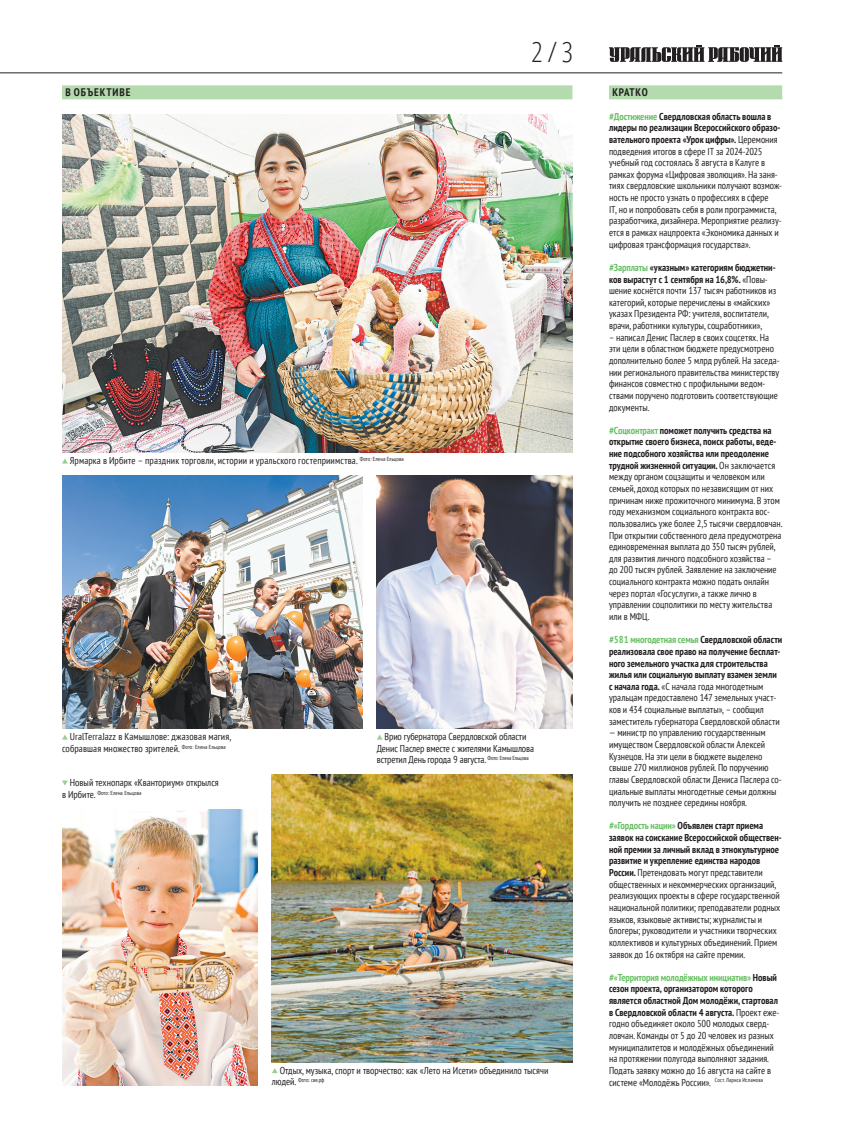
<style>
.page{position:relative;width:845px;height:1134px;background:#fff}
.page>*{position:absolute;margin:0;border:0;box-sizing:border-box;transform-origin:0 0}
.t1{font:300 condensed 28px "Open Sans";color:#231f20}
.t2{font:700 condensed 11px "PT Sans";letter-spacing:.08em;color:#231f20}
.t3{font:condensed 10px/11.6px "PT Sans";color:#231f20}
.t4{font:700 condensed 10px/11.6px "PT Sans";color:#231f20}
.t5{font:condensed 5.8px "PT Sans";letter-spacing:.01em;color:#231f20}
.s1{font-size:10px}
.s2{font-weight:700;color:#6bc067}
.s3{font-weight:700}
.s4{color:#6bc067}
.s5{font-weight:400}
</style>
<div class="page">
<hr style="left:0;top:72px;width:782px;height:1px;background:#231f20">
<svg style="left:609px;top:45px;width:173px;height:17px"></svg>
<div style="left:609px;top:85px;width:173px;height:14px;background:#b4dbae"></div>
<div style="left:62px;top:85px;width:510px;height:14px;background:#b4dbae"></div>
<img style="left:62px;top:114px;width:510px;height:339px">
<svg style="left:62px;top:459px;width:6px;height:5px"></svg>
<svg style="left:272px;top:1068px;width:6px;height:5px"></svg>
<img style="left:377px;top:476px;width:195px;height:253px">
<svg style="left:62px;top:780px;width:6px;height:6px"></svg>
<img style="left:272px;top:775px;width:300px;height:287px">
<img style="left:62px;top:476px;width:300px;height:253px">
<svg style="left:377px;top:734px;width:5px;height:6px"></svg>
<svg style="left:62px;top:735px;width:6px;height:5px"></svg>
<img style="left:62px;top:809px;width:196px;height:276px">
<p class="t2" style="left:65px;top:85px;width:67px">В ОБЪЕКТИВЕ</p>
<h1 class="t1" style="left:531px;top:33px;width:43px">2 / 3</h1>
<p class="t3" style="left:70px;top:455px;width:335px">Ярмарка в Ирбите – праздник торговли, истории и уральского гостеприимства. <sup>Фото:</sup> <sup>Елена</sup> <sup>Ельцова</sup></p>
<p class="t3" style="left:62px;top:731px;width:170px;text-indent:8px">UralTerraJazz в Камышлове: джазовая магия, собравшая множество зрителей. <sup>Фото:</sup> <sup>Елена</sup> <sup>Ельцова</sup></p>
<p class="t3" style="left:70px;top:777px;width:150px">Новый технопарк «Кванториум» открылся</p>
<p class="t5" style="left:62px;top:789px;width:81px"><span class="s1">в Ирбите.</span> Фото: Елена Ельцова</p>
<p class="t3" style="left:377px;top:731px;width:159px;text-align:center">Врио губернатора Свердловской области<br>Денис Паслер вместе с жителями Камышлова встретил День города 9 августа. <sup>Фото:</sup> <sup>Елена</sup> <sup>Ельцова</sup></p>
<p class="t3" style="left:280px;top:1064px;width:270px">Отдых, музыка, спорт и творчество: как «Лето на Исети» объединило тысячи</p>
<p class="t5" style="left:272px;top:1076px;width:54px"><span class="s1">людей.</span> Фото: све.рф</p>
<p class="t2" style="left:612px;top:85px;width:37px">КРАТКО</p>
<p class="t3" style="left:609px;top:110px;width:175px"><span class="s2">#Достижение</span> <span class="s3">Свердловская область вошла в лидеры по реализации Всероссийского образо&shy;вательного проекта «Урок цифры».</span> Церемония подведения итогов в сфере IT за 2024-2025 учебный год состоялась 8 августа в Калуге в рамках форума «Цифровая эволюция». На заня&shy;тиях свердловские школьники получают возмож&shy;ность не просто узнать о профессиях в сфере<br>IT, но и попробовать себя в роли программиста, разработчика, дизайнера. Мероприятие реализу&shy;ется в рамках нацпроекта «Экономика данных и цифровая трансформация государства».</p>
<p class="t3" style="left:609px;top:261px;width:169px"><span class="s2">#Зарплаты</span> <span class="s3">«указным» категориям бюджетни&shy;ков вырастут с 1 сентября на 16,8%.</span> «Повы&shy;шение коснётся почти 137 тысяч работников из категорий, которые перечислены в «майских» указах Президента РФ: учителя, воспитатели, врачи, работники культуры, соцработники»,</p>
<p class="t3" style="left:609px;top:331px;width:172px">– написал Денис Паслер в своих соцсетях. На эти цели в областном бюджете предусмотрено дополнительно более 5 млрд рублей. На заседа&shy;нии регионального правительства министерству финансов совместно с профильными ведом&shy;ствами поручено подготовить соответствующие документы.</p>
<p class="t3" style="left:609px;top:424px;width:175px"><span class="s2">#Соцконтракт</span> <span class="s3">поможет получить средства на открытие своего бизнеса, поиск работы, веде&shy;ние подсобного хозяйства или преодоление трудной жизненной ситуации.</span> Он заключается между органом соцзащиты и человеком или семьей, доход которых по независящим от них причинам ниже прожиточного минимума. В этом году механизмом социального контракта вос&shy;пользовались уже более 2,5 тысячи свердловчан.<br>При открытии собственного дела предусмотрена единовременная выплата до 350 тысяч рублей, для развития личного подсобного хозяйства – до 200 тысяч рублей. Заявление на заключение социального контракта можно подать онлайн через портал «Госуслуги», а также лично в управлении соцполитики по месту жительства или в МФЦ.</p>
<p class="t4" style="left:609px;top:634px;width:175px"><span class="s4">#581 многодетная семья</span> Свердловской области реализовала свое право на получение бесплат&shy;ного земельного участка для строительства жилья или социальную выплату взамен земли с начала года. <span class="s5">«С начала года многодетным уральцам предоставлено 147 земельных участ&shy;ков и 434 социальные выплаты», – сообщил заместитель губернатора Свердловской области</span></p>
<p class="t3" style="left:609px;top:727px;width:174px">— министр по управлению государственным имуществом Свердловской области Алексей Кузнецов. На эти цели в бюджете выделено свыше 270 миллионов рублей. По поручению главы Свердловской области Дениса Паслера со&shy;циальные выплаты многодетные семьи должны получить не позднее середины ноября.</p>
<p class="t3" style="left:609px;top:820px;width:174px"><span class="s2">#«Гордость нации»</span> <span class="s3">Объявлен старт приема заявок на соискание Всероссийской обществен&shy;ной премии за личный вклад в этнокультурное развитие и укрепление единства народов России.</span> Претендовать могут представители общественных и некоммерческих организаций, реализующих проекты в сфере государственной национальной политики; преподаватели родных языков, языковые активисты; журналисты и блогеры; руководители и участники творческих коллективов и культурных объединений. Прием заявок до 16 октября на сайте премии.</p>
<p class="t3" style="left:609px;top:971px;width:172px"><span class="s2">#«Территория молодёжных инициатив»</span> <span class="s3">Новый сезон проекта, организатором которого является областной Дом молодёжи, стартовал в Свердловской области 4 августа.</span> Проект еже&shy;годно объединяет около 500 молодых сверд&shy;ловчан. Команды от 5 до 20 человек из разных муниципалитетов и молодёжных объединений на протяжении полугода выполняют задания.<br>Подать заявку можно до 16 августа на сайте в системе «Молодёжь России». <sup>Сост.</sup> <sup>Лариса</sup> <sup>Исламова</sup></p>
</div>
